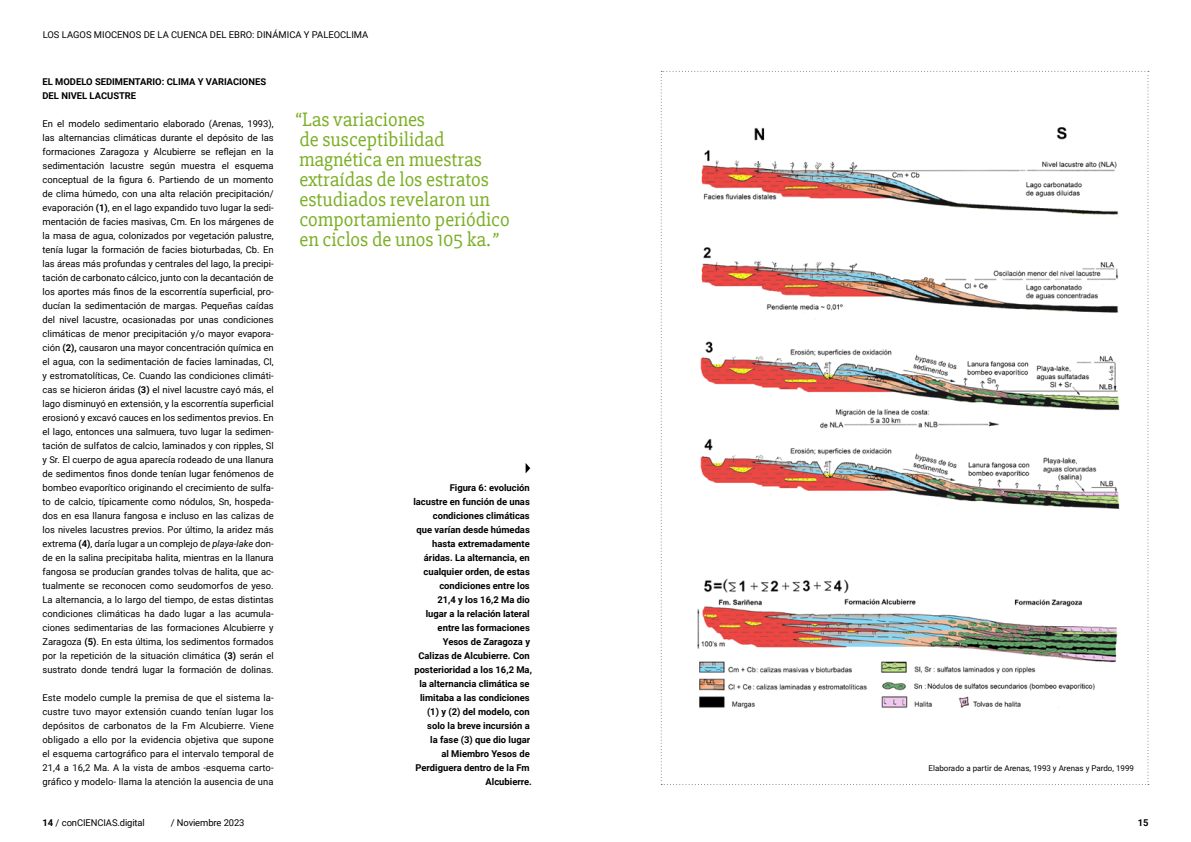
<style>
.page{position:relative;width:1191px;height:842px;background:#fff}
.page>*{position:absolute;margin:0;border:0;box-sizing:border-box;transform-origin:0 0}
.t1{font:20px/20px "Slabo 27 px";color:#7baf24}
.t2{font:9.4px/14px "Roboto";color:#000;text-align:justify}
.t3{font:700 9.4px/14px "Roboto";color:#000}
.t4{font:8px "Roboto";color:#000}
.s1{font-weight:700}
.s2{font-style:italic}
</style>
<div class="page">
<svg style="left:660px;top:71px;width:489px;height:714px"></svg>
<svg style="left:525px;top:463px;width:5px;height:10px"></svg>
<img style="left:676px;top:555px;width:457px;height:164px">
<img style="left:676px;top:127px;width:457px;height:399px">
<p class="t2" style="left:43px;top:28px;width:327px">LOS LAGOS MIOCENOS DE LA CUENCA DEL EBRO: DINÁMICA Y PALEOCLIMA</p>
<p class="t3" style="left:43px;top:74px;width:225px">EL MODELO SEDIMENTARIO: CLIMA Y VARIACIONES<br>DEL NIVEL LACUSTRE</p>
<p class="t2" style="left:43px;top:116px;width:233px">En el modelo sedimentario elaborado (Arenas, 1993), las alternancias climáticas durante el depósito de las formaciones Zaragoza y Alcubierre se reflejan en la sedimentación lacustre según muestra el esquema conceptual de la figura 6. Partiendo de un momento de clima húmedo, con una alta relación precipitación/ evaporación <span class="s1">(1)</span>, en el lago expandido tuvo lugar la sedi&shy;mentación de facies masivas, Cm. En los márgenes de la masa de agua, colonizados por vegetación palustre, tenía lugar la formación de facies bioturbadas, Cb. En las áreas más profundas y centrales del lago, la precipi&shy;tación de carbonato cálcico, junto con la decantación de los aportes más finos de la escorrentía superficial, pro&shy;ducían la sedimentación de margas. Pequeñas caídas del nivel lacustre, ocasionadas por unas condiciones climáticas de menor precipitación y/o mayor evapora&shy;ción <span class="s1">(2),</span> causaron una mayor concentración química en el agua, con la sedimentación de facies laminadas, Cl, y estromatolíticas, Ce. Cuando las condiciones climáti&shy;cas se hicieron áridas <span class="s1">(3)</span> el nivel lacustre cayó más, el lago disminuyó en extensión, y la escorrentía superficial erosionó y excavó cauces en los sedimentos previos. En el lago, entonces una salmuera, tuvo lugar la sedimen&shy;tación de sulfatos de calcio, laminados y con ripples, Sl y Sr. El cuerpo de agua aparecía rodeado de una llanura de sedimentos finos donde tenían lugar fenómenos de bombeo evaporítico originando el crecimiento de sulfa&shy;to de calcio, típicamente como nódulos, Sn, hospeda&shy;dos en esa llanura fangosa e incluso en las calizas de los niveles lacustres previos. Por último, la aridez más extrema <span class="s1">(4)</span>, daría lugar a un complejo de <span class="s2">playa-lake</span> don&shy;de en la salina precipitaba halita, mientras en la llanura fangosa se producían grandes tolvas de halita, que ac&shy;tualmente se reconocen como seudomorfos de yeso.<br>La alternancia, a lo largo del tiempo, de estas distintas condiciones climáticas ha dado lugar a las acumula&shy;ciones sedimentarias de las formaciones Alcubierre y Zaragoza <span class="s1">(5)</span>. En esta última, los sedimentos formados por la repetición de la situación climática <span class="s1">(3)</span> serán el sustrato donde tendrá lugar la formación de dolinas.</p>
<p class="t2" style="left:43px;top:690px;width:233px">Este modelo cumple la premisa de que el sistema la&shy;custre tuvo mayor extensión cuando tenían lugar los depósitos de carbonatos de la Fm Alcubierre. Viene obligado a ello por la evidencia objetiva que supone el esquema cartográfico para el intervalo temporal de 21,4 a 16,2 Ma. A la vista de ambos -esquema carto&shy;gráfico y modelo- llama la atención la ausencia de una</p>
<p class="t1" style="left:295px;top:109px;width:216px">“Las variaciones<br>de susceptibilidad magnética en muestras extraídas de los estratos estudiados revelaron un comportamiento periódico en ciclos de unos 105 ka.<span class="s2">”</span></p>
<p class="t3" style="left:413px;top:480px;width:120px;text-align:right">Figura 6: evolución<br>lacustre en función de unas condiciones climáticas<br>que varían desde húmedas hasta extremadamente áridas. La alternancia, en cualquier orden, de estas condiciones entre los<br>21,4 y los 16,2 Ma dio<br>lugar a la relación lateral entre las formaciones<br>Yesos de Zaragoza y<br>Calizas de Alcubierre. Con posterioridad a los 16,2 Ma, la alternancia climática se limitaba a las condiciones (1) y (2) del modelo, con solo la breve incursión a<br>la fase (3) que dio lugar<br>al Miembro Yesos de<br>Perdiguera dentro de la Fm<br>Alcubierre.</p>
<p class="t4" style="left:928px;top:762px;width:207px">Elaborado a partir de Arenas, 1993 y Arenas y Pardo, 1999</p>
<p class="t2" style="left:43px;top:816px;width:104px"><span class="s1">14</span> / conCIENCIAS.digital</p>
<p class="t2" style="left:171px;top:816px;width:75px">/ Noviembre 2023</p>
<p class="t3" style="left:1137px;top:816px;width:12px">15</p>
</div>
